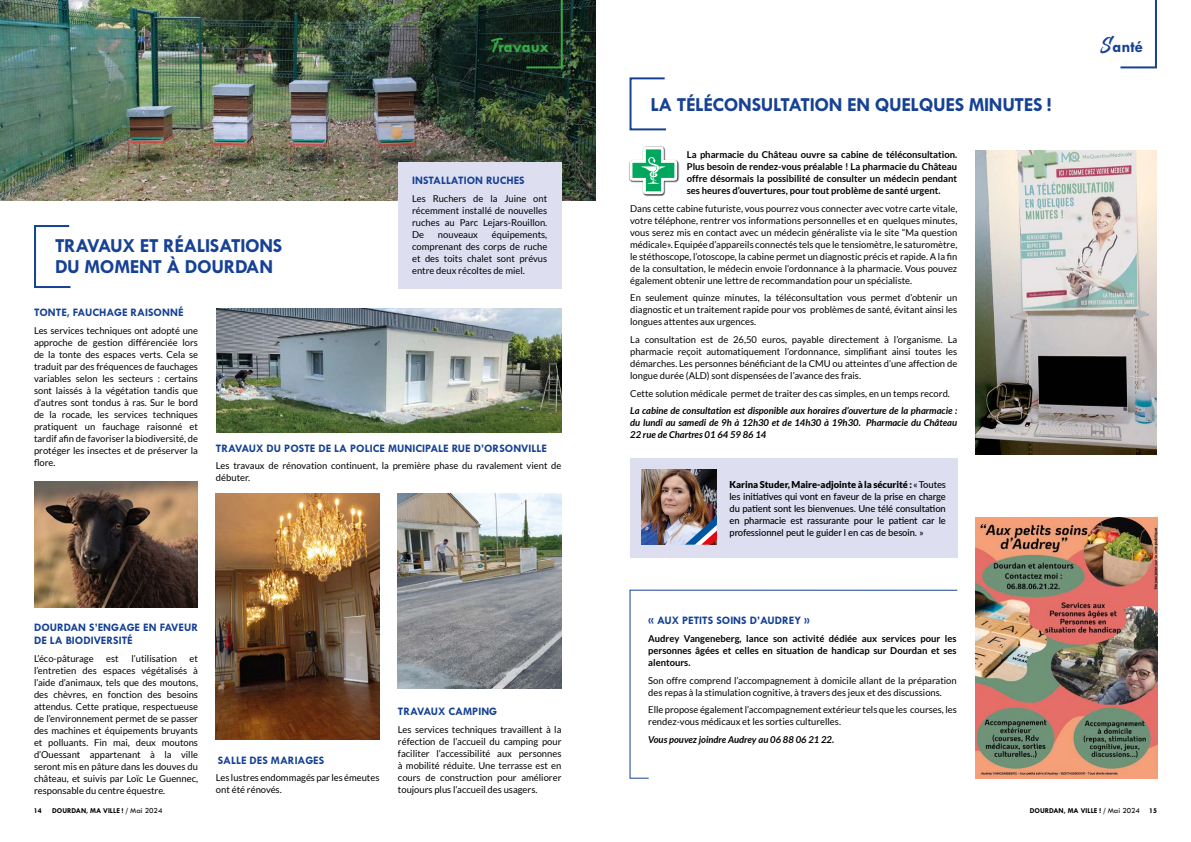
<style>
.page{position:relative;width:1191px;height:842px;background:#fff}
.page>*{position:absolute;margin:0;border:0;box-sizing:border-box;transform-origin:0 0}
.t1{font:700 20px/21px "Tw Cen MT Std";letter-spacing:-.02em;color:#164194}
.t2{font:700 17px "Tw Cen MT Std";color:#37ab49}
.t3{font:700 17px "Tw Cen MT Std";color:#164194}
.t4{font:700 11.5px/13px "Tw Cen MT Std";color:#164194}
.t5{font:9.5px/12px "Lato";color:#000;text-align:justify}
.t6{font:700 9.5px/12px "Lato";color:#000;text-align:justify}
.t7{font:500 9.5px/12px "Lato";letter-spacing:-.01em;color:#000;text-align:justify}
.t8{font:italic 700 9.5px/12px "Lato";color:#000;text-align:justify}
.t9{font:700 7.5px "Tw Cen MT Std";color:#000}
.s1{font-family:"Billion Dreams";font-weight:400;font-size:19px}
.s2{font-weight:900}
.s3{font-weight:400;font-size:8px}
</style>
<div class="page">
<img style="left:0;top:0;width:595px;height:201px">
<svg style="left:1120px;top:0;width:37px;height:69px"></svg>
<svg style="left:524px;top:0;width:40px;height:69px;background:#152d1e"></svg>
<div style="left:398px;top:162px;width:163px;height:126px;background:#dedef1"></div>
<div style="left:630px;top:458px;width:327px;height:100px;background:#dedef1"></div>
<img style="left:641px;top:469px;width:76px;height:76px">
<svg style="left:685px;top:516px;width:32px;height:29px"></svg>
<svg style="left:629px;top:77px;width:37px;height:54px"></svg>
<svg style="left:34px;top:225px;width:37px;height:63px"></svg>
<svg style="left:629px;top:589px;width:329px;height:190px"></svg>
<img style="left:975px;top:518px;width:182px;height:260px">
<img style="left:216px;top:308px;width:345px;height:124px">
<img style="left:216px;top:494px;width:163px;height:246px">
<img style="left:398px;top:494px;width:163px;height:194px">
<img style="left:975px;top:150px;width:182px;height:304px">
<svg style="left:629px;top:146px;width:50px;height:50px"></svg>
<img style="left:34px;top:481px;width:163px;height:126px">
<h2 class="t2" style="left:491px;top:38px;width:59px"><span class="s1">T</span>ravaux</h2>
<h2 class="t3" style="left:1100px;top:38px;width:44px"><span class="s1">S</span>anté</h2>
<h1 class="t1" style="left:55px;top:236px;width:229px">TRAVAUX ET RÉALISATIONS<br>DU MOMENT À DOURDAN</h1>
<p class="t4" style="left:412px;top:174px;width:114px">INSTALLATION RUCHES</p>
<p class="t5" style="left:412px;top:192px;width:137px">Les Ruchers de la Juine ont récemment installé de nouvelles ruches au Parc Lejars-Rouillon.<br>De</p>
<p class="t5" style="left:412px;top:228px;width:137px;text-indent:80px">équipements, comprenant des corps de ruche et des toits chalet sont prévus entre deux récoltes de miel.</p>
<p class="t5" style="left:438px;top:228px;width:42px">nouveaux</p>
<p class="t4" style="left:34px;top:306px;width:151px">TONTE, FAUCHAGE RAISONNÉ</p>
<p class="t5" style="left:34px;top:324px;width:165px">Les services techniques ont adopté une approche de gestion différenciée lors de la tonte des espaces verts. Cela se traduit par des fréquences de fauchages variables selon les secteurs : certains sont laissés à la végétation tandis que d’autres sont tondus à ras. Sur le bord de la rocade, les services techniques pratiquent un fauchage raisonné et tardif afin de favoriser la biodiversité, de protéger les insectes et de préserver la flore.</p>
<p class="t4" style="left:216px;top:441px;width:332px">TRAVAUX DU POSTE DE LA POLICE MUNICIPALE RUE D’ORSONVILLE</p>
<p class="t5" style="left:216px;top:460px;width:347px">Les travaux de rénovation continuent, la première phase du ravalement vient de débuter.</p>
<p class="t4" style="left:34px;top:621px;width:165px">DOURDAN S’ENGAGE EN FAVEUR<br>DE LA BIODIVERSITÉ</p>
<p class="t5" style="left:34px;top:652px;width:61px">L’éco-pâturage</p>
<p class="t5" style="left:106px;top:652px;width:14px">est</p>
<p class="t5" style="left:131px;top:652px;width:47px">l’utilisation</p>
<p class="t5" style="left:34px;top:652px;width:165px;text-indent:156px">et l’entretien des espaces végétalisés à l’aide d’animaux, tels que des moutons, des chèvres, en fonction des besoins attendus. Cette pratique, respectueuse de l’environnement permet de se passer des machines et équipements bruyants et polluants. Fin mai, deux moutons d’Ouessant appartenant à la ville seront mis en pâture dans les douves du château, et suivis par Loïc Le Guennec, responsable du centre équestre.</p>
<p class="t4" style="left:218px;top:754px;width:108px">SALLE DES MARIAGES</p>
<p class="t5" style="left:216px;top:772px;width:165px">Les lustres endommagés par les émeutes ont été rénovés.</p>
<p class="t4" style="left:398px;top:705px;width:101px">TRAVAUX CAMPING</p>
<p class="t5" style="left:398px;top:723px;width:165px">Les services techniques travaillent à la réfection de l’accueil du camping pour faciliter l’accessibilité aux personnes à mobilité réduite. Une terrasse est en cours de construction pour améliorer toujours plus l’accueil des usagers.</p>
<h1 class="t1" style="left:650px;top:94px;width:402px">LA TÉLÉCONSULTATION EN QUELQUES MINUTES !</h1>
<p class="t6" style="left:687px;top:148px;width:272px">La pharmacie du Château ouvre sa cabine de téléconsultation.<br>Plus besoin de rendez-vous préalable ! La pharmacie du Château offre désormais la possibilité de consulter un médecin pendant ses heures d’ouvertures, pour tout problème de santé urgent.</p>
<p class="t5" style="left:630px;top:202px;width:328px">Dans cette cabine futuriste, vous pourrez vous connecter avec votre carte vitale, votre téléphone, rentrer vos informations personnelles et en quelques minutes, vous serez mis en contact avec un médecin généraliste via le site “Ma question médicale». Equipée d’appareils connectés tels que le tensiomètre, le saturomètre, le stéthoscope, l’otoscope, la cabine permet un diagnostic précis et rapide. A la fin de la consultation, le médecin envoie l’ordonnance à la pharmacie. Vous pouvez également obtenir une lettre de recommandation pour un spécialiste.</p>
<p class="t5" style="left:630px;top:292px;width:328px">En seulement quinze minutes, la téléconsultation vous permet d’obtenir un diagnostic et un traitement rapide pour vos problèmes de santé, évitant ainsi les longues attentes aux urgences.</p>
<p class="t5" style="left:630px;top:333px;width:328px">La consultation est de 26,50 euros, payable directement à l’organisme. La pharmacie reçoit automatiquement l’ordonnance, simplifiant ainsi toutes les démarches. Les personnes bénéficiant de la CMU ou atteintes d’une affection de longue durée (ALD) sont dispensées de l’avance des frais.</p>
<p class="t5" style="left:630px;top:387px;width:321px">Cette solution médicale permet de traiter des cas simples, en un temps record.</p>
<p class="t8" style="left:630px;top:405px;width:328px">La cabine de consultation est disponible aux horaires d’ouverture de la pharmacie : du lundi au samedi de 9h à 12h30 et de 14h30 à 19h30. Pharmacie du Château 22 rue de Chartres 01 64 59 86 14</p>
<p class="t7" style="left:729px;top:478px;width:218px"><span class="s2">Karina Studer, Maire-adjointe à la sécurité :</span> « Toutes les initiatives qui vont en faveur de la prise en charge du patient sont les bienvenues. Une télé consultation en pharmacie est rassurante pour le patient car le professionnel peut le guider l en cas de besoin. »</p>
<p class="t4" style="left:648px;top:614px;width:163px">« AUX PETITS SOINS D’AUDREY »</p>
<p class="t6" style="left:648px;top:632px;width:310px">Audrey Vangeneberg, lance son activité dédiée aux services pour les personnes âgées et celles en situation de handicap sur Dourdan et ses alentours.</p>
<p class="t5" style="left:648px;top:674px;width:310px">Son offre comprend l’accompagnement à domicile allant de la préparation des repas à la stimulation cognitive, à travers des jeux et des discussions.</p>
<p class="t5" style="left:648px;top:704px;width:310px">Elle propose également l’accompagnement extérieur tels que les courses, les rendez-vous médicaux et les sorties culturelles.</p>
<p class="t8" style="left:648px;top:734px;width:187px">Vous pouvez joindre Audrey au 06 88 06 21 22.</p>
<p class="t9" style="left:34px;top:807px;width:9px">14</p>
<p class="t9" style="left:52px;top:807px;width:112px">DOURDAN, MA VILLE ! / <span class="s3">Mai 2024</span></p>
<p class="t9" style="left:1029px;top:807px;width:129px">DOURDAN, MA VILLE ! / <span class="s3">Mai 2024</span> 15</p>
</div>
